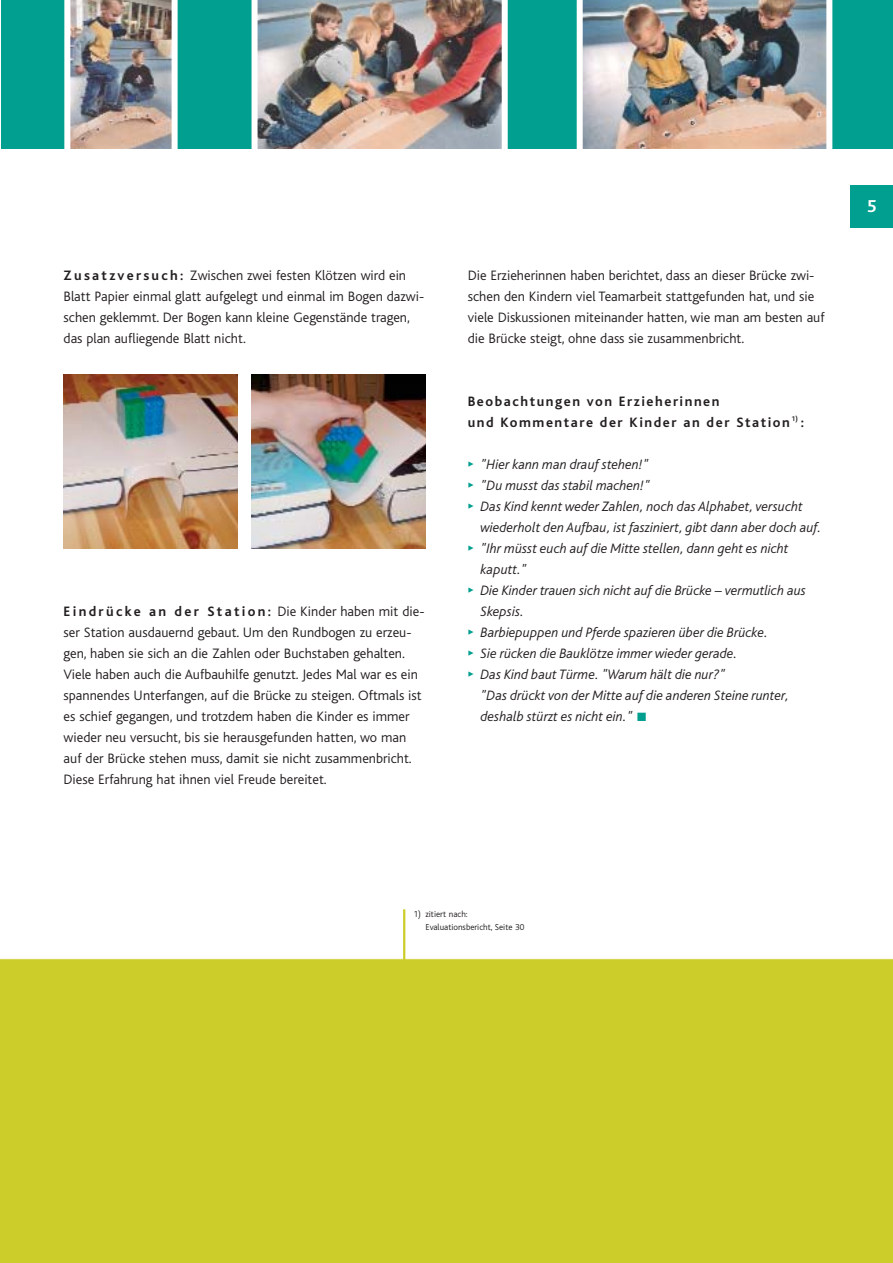
<style>
.page{position:relative;width:893px;height:1263px;background:#fff}
.page>*{position:absolute;margin:0;border:0;box-sizing:border-box;transform-origin:0 0}
.t1{font:700 18px "Bliss";color:#fff}
.t2{font:300 14.25px/21px "Bliss";color:#231f20}
.t3{font:italic 300 14.25px/21px "Bliss";color:#231f20}
.t4{font:700 14.25px/21px "Bliss";letter-spacing:.11em;color:#231f20}
.t5{font:300 9px/12.8px "Bliss";color:#231f20}
.s1{font-weight:700}
.s2{color:#009f8f}
</style>
<div class="page">
<img style="left:1px;top:374px;width:891px;height:888px">
<div style="left:1px;top:0;width:891px;height:149px;background:#009f8f"></div>
<div style="left:850px;top:185px;width:42px;height:43px;background:#009f8f"></div>
<img style="left:251px;top:374px;width:174px;height:174px">
<img style="left:64px;top:374px;width:174px;height:174px">
<img style="left:582px;top:0;width:244px;height:149px">
<img style="left:70px;top:0;width:102px;height:149px">
<img style="left:257px;top:0;width:244px;height:149px">
<hr style="left:403px;top:909px;width:2px;height:106px;background:#cccd2b">
<div style="left:64px;top:0;width:6px;height:166px;background:#fff"></div>
<div style="left:172px;top:0;width:6px;height:166px;background:#fff"></div>
<div style="left:251px;top:0;width:6px;height:166px;background:#fff"></div>
<div style="left:501px;top:0;width:6px;height:166px;background:#fff"></div>
<div style="left:576px;top:0;width:6px;height:166px;background:#fff"></div>
<div style="left:826px;top:0;width:6px;height:166px;background:#fff"></div>
<svg style="left:468px;top:461px;width:5px;height:5px"></svg>
<svg style="left:468px;top:482px;width:5px;height:5px"></svg>
<svg style="left:468px;top:503px;width:5px;height:5px"></svg>
<svg style="left:468px;top:545px;width:5px;height:5px"></svg>
<svg style="left:468px;top:587px;width:5px;height:5px"></svg>
<svg style="left:468px;top:629px;width:5px;height:5px"></svg>
<svg style="left:468px;top:650px;width:5px;height:5px"></svg>
<svg style="left:468px;top:671px;width:5px;height:5px"></svg>
<p class="t2" style="left:64px;top:266px;width:362px"><span class="s1">Z u s a t z ve rs u c h :</span> Zwischen zwei festen Klötzen wird ein Blatt Papier einmal glatt aufgelegt und einmal im Bogen dazwi&shy;schen geklemmt. Der Bogen kann kleine Gegenstände tragen, das plan aufliegende Blatt nicht.</p>
<p class="t2" style="left:64px;top:602px;width:362px"><span class="s1">Eindrücke an der Station:</span> Die Kinder haben mit die&shy;ser Station ausdauernd gebaut. Um den Rundbogen zu erzeu&shy;gen, haben sie sich an die Zahlen oder Buchstaben gehalten.<br>Viele haben auch die Aufbauhilfe genutzt. Jedes Mal war es ein spannendes Unterfangen, auf die Brücke zu steigen. Oftmals ist es schief gegangen, und trotzdem haben die Kinder es immer wieder neu versucht, bis sie herausgefunden hatten, wo man auf der Brücke stehen muss, damit sie nicht zusammenbricht.<br>Diese Erfahrung hat ihnen viel Freude bereitet.</p>
<p class="t2" style="left:468px;top:266px;width:358px">Die Erzieherinnen haben berichtet, dass an dieser Brücke zwi&shy;schen den Kindern viel Teamarbeit stattgefunden hat, und sie viele Diskussionen miteinander hatten, wie man am besten auf die Brücke steigt, ohne dass sie zusammenbricht.</p>
<p class="t4" style="left:468px;top:392px;width:338px">Beobachtungen von Erzieherinnen<br>und Kommentare der Kinder an der Station<sup>1)</sup> :</p>
<p class="t3" style="left:480px;top:455px;width:342px">"Hier kann man drauf stehen!"<br>"Du musst das stabil machen!"<br>Das Kind kennt weder Zahlen, noch das Alphabet, versucht wiederholt den Aufbau, ist fasziniert, gibt dann aber doch auf. "Ihr müsst euch auf die Mitte stellen, dann geht es nicht kaputt."<br>Die Kinder trauen sich nicht auf die Brücke – vermutlich aus Skepsis.<br>Barbiepuppen und Pferde spazieren über die Brücke.<br>Sie rücken die Bauklötze immer wieder gerade.<br>Das Kind baut Türme. "Warum hält die nur?"<br>"Das drückt von der Mitte auf die anderen Steine runter, deshalb stürzt es nicht ein." <span class="s2">■</span></p>
<p class="t1" style="left:866px;top:199px;width:11px">5</p>
<p class="t5" style="left:425px;top:909px;width:100px;text-indent:-12px">1) zitiert nach:<br>Evaluationsbericht, Seite 30</p>
</div>
